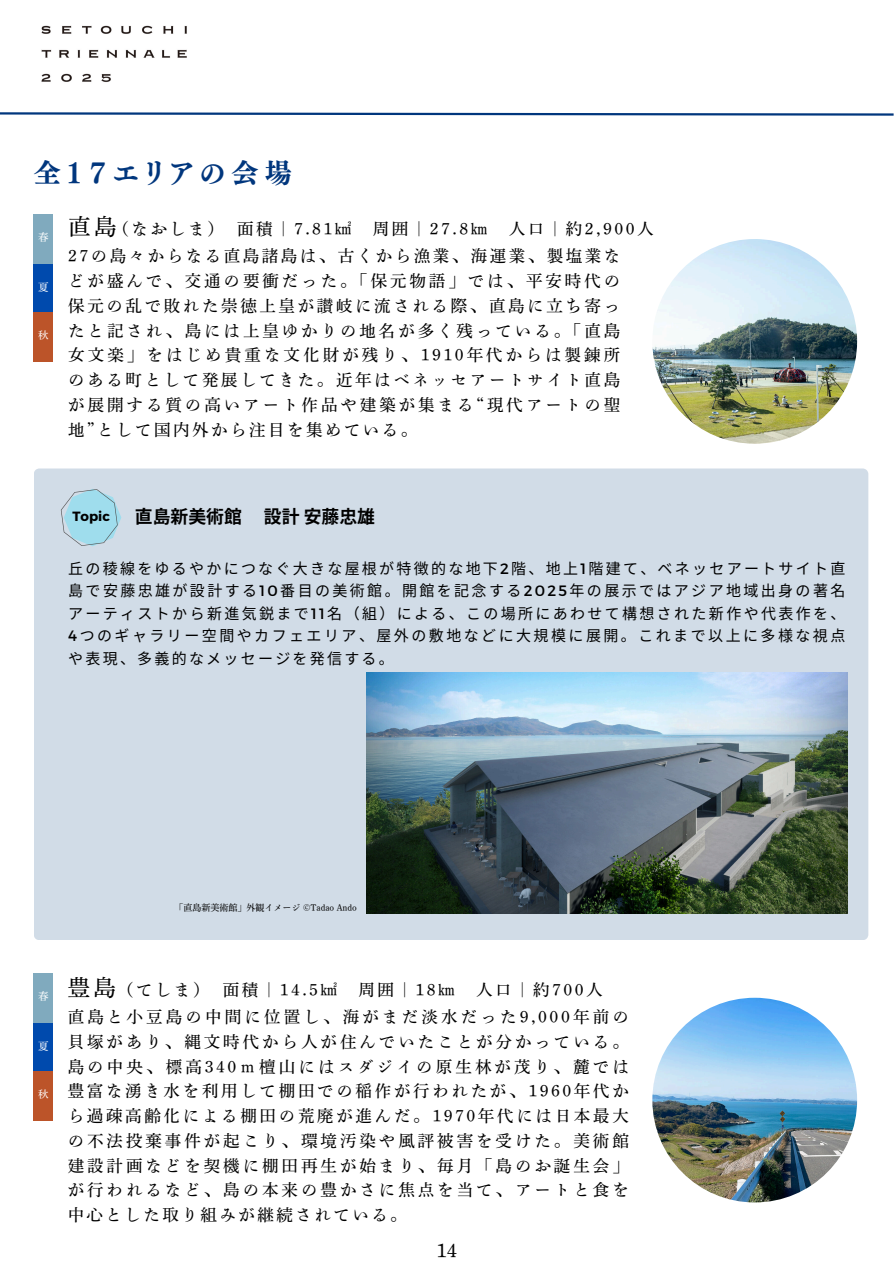
<style>
.page{position:relative;width:894px;height:1264px;background:#fff}
.page>*{position:absolute;margin:0;border:0;box-sizing:border-box;transform-origin:0 0}
.t1{font:27px "TEST UD Mincho B";letter-spacing:.23em;color:#00367d}
.t2{font:22.5px "DMT Shuei 4 go Std M";color:#000}
.t3{font:19.5px "DMT Shuei 4 go Std M";color:#000}
.t4{font:700 17.85px "Noto Sans CJ Ksc";color:#000}
.t5{font:16.5px/24.8px "DMT Shuei 4 go Std M";letter-spacing:.18em;color:#000;text-align:justify}
.t6{font:15px/22.5px "Noto Sans CJ Ksc";letter-spacing:.155em;color:#000}
.t7{font:700 13.35px "Montserrat";color:#000}
.t8{font:10.5px "DMT Shuei 4 go Std M";color:#fff}
.t9{font:9px "DMT Shuei 4 go Std M";color:#000}
.s1{font-family:"Montserrat"}
</style>
<div class="page">
<svg style="left:0;top:112px;width:893px;height:4px"></svg>
<img style="left:41px;top:25px;width:146px;height:57px">
<img style="left:652px;top:239px;width:204px;height:205px;border-radius:50%">
<div style="left:34px;top:214px;width:19px;height:50px;background:#80aabe"></div>
<div style="left:34px;top:264px;width:19px;height:50px;background:#004aad"></div>
<div style="left:34px;top:312px;width:19px;height:50px;background:#bc5429"></div>
<img style="left:652px;top:997px;width:204px;height:205px;border-radius:50%">
<div style="left:34px;top:972px;width:19px;height:50px;background:#80aabe"></div>
<div style="left:34px;top:1022px;width:19px;height:50px;background:#004aad"></div>
<div style="left:34px;top:1070px;width:19px;height:50px;background:#bc5429"></div>
<div style="left:34px;top:468px;width:834px;height:472px;background:#d1dce7"></div>
<img style="left:366px;top:672px;width:481px;height:241px">
<svg style="left:53px;top:481px;width:72px;height:72px"></svg>
<p class="t1" style="left:34px;top:159px;width:259px">全１７エリアの会場</p>
<h2 class="t2" style="left:68px;top:215px;width:50px">直島</h2>
<p class="t5" style="left:68px;top:244px;width:553px">27の島々からなる直島諸島は、古くから漁業、海運業、製塩業などが盛んで、交通の要衝だった。「保元物語」では、平安時代の保元の乱で敗れた崇徳上皇が讃岐に流される際、直島に立ち寄ったと記され、島には上皇ゆかりの地名が多く残っている。「直島女文楽」をはじめ貴重な文化財が残り、1910年代からは製錬所のある町として発展してきた。近年はベネッセアートサイト直島が展開する質の高いアート作品や建築が集まる“現代アートの聖地”として国内外から注目を集めている。</p>
<p class="t5" style="left:112px;top:216px;width:240px">（なおしま） 面積｜7.81㎢</p>
<p class="t5" style="left:373px;top:216px;width:116px">周囲｜27.8㎞</p>
<p class="t5" style="left:508px;top:216px;width:145px">人口｜約2,900人</p>
<p class="t8" style="left:38px;top:232px;width:12px">春</p>
<p class="t8" style="left:38px;top:282px;width:12px">夏</p>
<p class="t8" style="left:38px;top:330px;width:12px">秋</p>
<p class="t4" style="left:135px;top:502px;width:107px">直島新美術館</p>
<p class="t4" style="left:264px;top:502px;width:112px">設計安藤忠雄</p>
<p class="t6" style="left:68px;top:556px;width:778px">丘の稜線をゆるやかにつなぐ大きな屋根が特徴的な地下<span class="s1">2</span>階、地上<span class="s1">1</span>階建て、ベネッセアートサイト直島で安藤忠雄が設計する<span class="s1">10</span>番目の美術館。開館を記念する<span class="s1">2025</span>年の展示ではアジア地域出⾝の著名アーティストから新進気鋭まで<span class="s1">11</span>名（組）による、この場所にあわせて構想された新作や代表作を、<span class="s1">4</span>つのギャラリー空間やカフェエリア、屋外の敷地などに⼤規模に展開。これまで以上に多様な視点や表現、多義的なメッセージを発信する。</p>
<p class="t7" style="left:72px;top:508px;width:39px">Topic</p>
<p class="t9" style="left:174px;top:903px;width:184px">「直島新美術館」外観イメージ ©Tadao Ando</p>
<p class="t8" style="left:38px;top:990px;width:12px">春</p>
<p class="t8" style="left:38px;top:1040px;width:12px">夏</p>
<p class="t8" style="left:38px;top:1088px;width:12px">秋</p>
<h2 class="t2" style="left:68px;top:976px;width:50px">豊島</h2>
<p class="t5" style="left:68px;top:1004px;width:562px">直島と小豆島の中間に位置し、海がまだ淡水だった9,000年前の貝塚があり、縄文時代から人が住んでいたことが分かっている。島の中央、標高340ｍ檀山にはスダジイの原生林が茂り、麓では豊富な湧き水を利用して棚田での稲作が行われたが、1960年代から過疎高齢化による棚田の荒廃が進んだ。1970年代には日本最大の不法投棄事件が起こり、環境汚染や風評被害を受けた。美術館建設計画などを契機に棚田再生が始まり、毎月「島のお誕生会」が行われるなど、島の本来の豊かさに焦点を当て、アートと食を中心とした取り組みが継続されている。</p>
<p class="t5" style="left:117px;top:977px;width:221px">（てしま） 面積｜14.5㎢</p>
<p class="t5" style="left:358px;top:977px;width:98px">周囲｜18㎞</p>
<p class="t5" style="left:476px;top:977px;width:127px">人口｜約700人</p>
<p class="t3" style="left:436px;top:1240px;width:22px">14</p>
</div>
